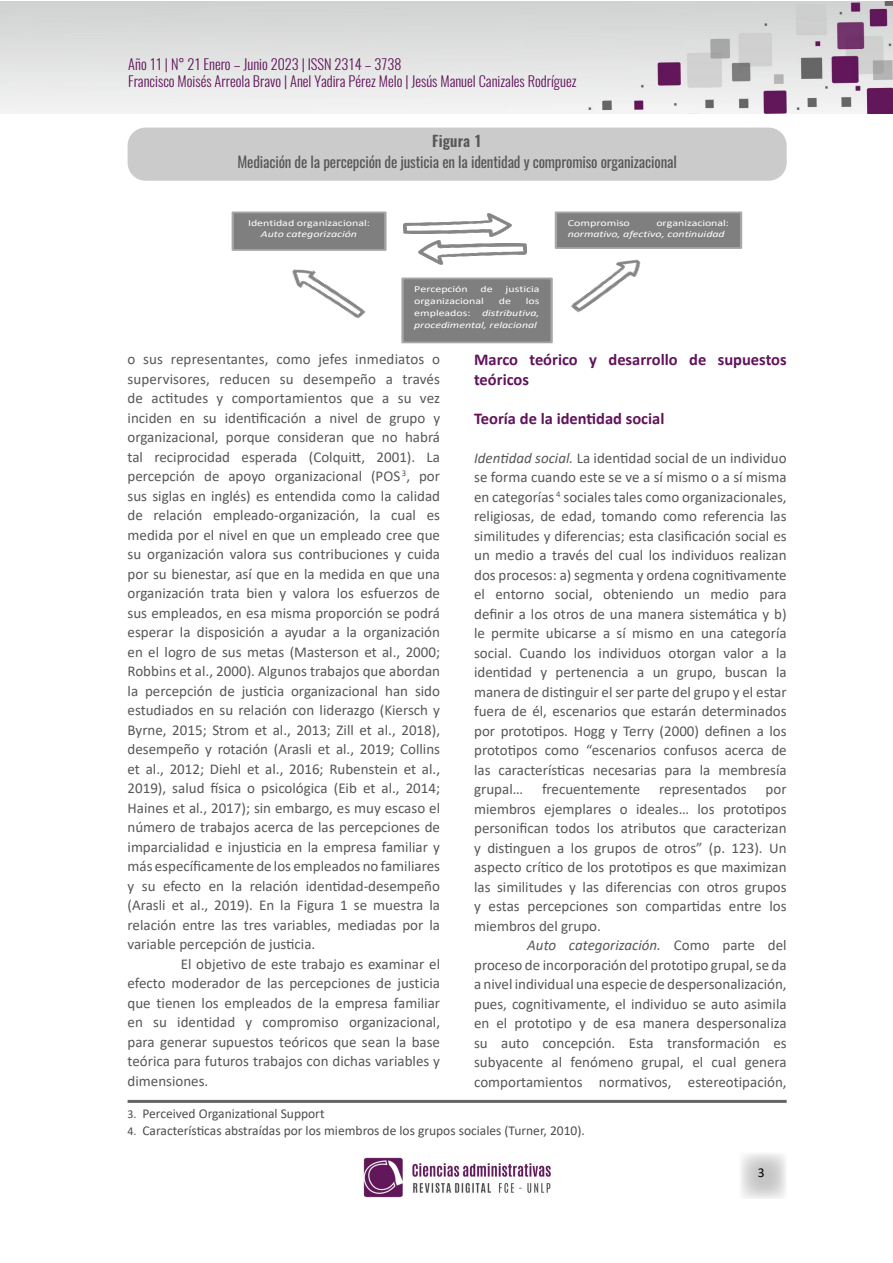
<style>
.page{position:relative;width:893px;height:1263px;background:#fff}
.page>*{position:absolute;margin:0;border:0;box-sizing:border-box;transform-origin:0 0}
.t1{font:700 16.5px/19.5px "Calibri";color:#61135a}
.t2{font:15px/19.5px "Calibri";color:#575756;text-align:justify}
.t3{font:15px "Oswald";letter-spacing:-.01em;color:#575756}
.t4{font:600 15px "Oswald";letter-spacing:.01em;color:#575756}
.t5{font:300 14.4px/17.2px "Oswald";color:#61135a}
.t6{font:13.5px "Calibri";color:#4d4d4d}
.t7{font:13.5px "Calibri";color:#000}
.t8{font:italic 9.15px/12px "Calibri";letter-spacing:-.005em;color:#fff;text-align:justify;scale:1.3 1}
.t9{font:9.15px "Calibri";letter-spacing:-.005em;color:#fff;scale:1.3 1}
.s1{font-style:normal}
.s2{font-style:italic}
.s3{font-size:12px}
</style>
<div class="page">
<svg style="left:741px;top:1153px;width:45px;height:46px"></svg>
<img style="left:0;top:1px;width:893px;height:112px">
<img style="left:363px;top:1157px;width:188px;height:41px">
<div style="left:128px;top:128px;width:659px;height:53px;background:#c6c6c6;border-radius:18px"></div>
<hr style="left:128px;top:1100px;width:659px;height:3px;background:#676666">
<div style="left:233px;top:212px;width:152px;height:38px;background:#7f7f7f"></div>
<div style="left:232px;top:211px;width:154px;height:40px;border:2px solid #a6a6a6"></div>
<div style="left:556px;top:212px;width:185px;height:36px;background:#7f7f7f"></div>
<div style="left:555px;top:211px;width:187px;height:38px;border:2px solid #a6a6a6"></div>
<div style="left:403px;top:278px;width:149px;height:64px;background:#7f7f7f"></div>
<div style="left:401px;top:277px;width:152px;height:66px;border:2px solid #a6a6a6"></div>
<img style="left:403px;top:213px;width:108px;height:24px">
<img style="left:418px;top:240px;width:108px;height:24px">
<img style="left:571px;top:259px;width:70px;height:54px">
<img style="left:292px;top:269px;width:74px;height:49px">
<p class="t5" style="left:128px;top:53px;width:450px">Año 11 | N° 21 Enero – Junio 2023 | ISSN 2314 – 3738<br>Francisco Moisés Arreola Bravo | Anel Yadira Pérez Melo | Jesús Manuel Canizales Rodríguez</p>
<p class="t4" style="left:432px;top:133px;width:51px">Figura 1</p>
<p class="t3" style="left:237px;top:148px;width:441px">Mediación de la percepción de justicia en la identidad y compromiso organizacional</p>
<p class="t9" style="left:248px;top:217px;width:95px">Identidad organizacional:</p>
<p class="t8" style="left:261px;top:228px;width:75px">Auto categorización</p>
<p class="t9" style="left:414px;top:283px;width:43px">Percepción</p>
<p class="t9" style="left:481px;top:283px;width:11px">de</p>
<p class="t9" style="left:506px;top:283px;width:28px">justicia</p>
<p class="t9" style="left:414px;top:295px;width:55px">organizacional</p>
<p class="t9" style="left:499px;top:295px;width:11px">de</p>
<p class="t8" style="left:414px;top:295px;width:98px;text-indent:112px"><span class="s1">los empleados:</span> distributiva, procedimental, relacional</p>
<p class="t9" style="left:568px;top:217px;width:49px">Compromiso</p>
<p class="t9" style="left:656px;top:217px;width:58px">organizacional:</p>
<p class="t8" style="left:568px;top:228px;width:122px">normativo, afectivo, continuidad</p>
<p class="t1" style="left:474px;top:350px;width:314px">Marco teórico y desarrollo de supuestos teóricos</p>
<p class="t1" style="left:474px;top:408px;width:192px">Teoría de la identidad social</p>
<p class="t2" style="left:474px;top:448px;width:314px"><span class="s2">Identidad social.</span> La identidad social de un individuo se forma cuando este se ve a sí mismo o a sí misma en categorías <sup>4</sup> sociales tales como organizacionales, religiosas, de edad, tomando como referencia las similitudes y diferencias; esta clasificación social es un medio a través del cual los individuos realizan dos procesos: a) segmenta y ordena cognitivamente el entorno social, obteniendo un medio para definir a los otros de una manera sistemática y b) le permite ubicarse a sí mismo en una categoría social. Cuando los individuos otorgan valor a la identidad y pertenencia a un grupo, buscan la manera de distinguir el ser parte del grupo y el estar fuera de él, escenarios que estarán determinados por prototipos. Hogg y Terry (2000) definen a los prototipos como “escenarios confusos acerca de las características necesarias para la membresía grupal…</p>
<p class="t2" style="left:128px;top:349px;width:314px">o sus representantes, como jefes inmediatos o supervisores, reducen su desempeño a través de actitudes y comportamientos que a su vez inciden en su identificación a nivel de grupo y organizacional, porque consideran que no habrá tal reciprocidad esperada (Colquitt, 2001). La percepción de apoyo organizacional (POS <sup>3</sup>, por sus siglas en inglés) es entendida como la calidad de relación empleado-organización, la cual es medida por el nivel en que un empleado cree que su organización valora sus contribuciones y cuida por su bienestar, así que en la medida en que una organización trata bien y valora los esfuerzos de sus empleados, en esa misma proporción se podrá esperar la disposición a ayudar a la organización en el logro de sus metas (Masterson et al., 2000; Robbins et al., 2000). Algunos trabajos que abordan la percepción de justicia organizacional han sido estudiados en su relación con liderazgo (Kiersch y Byrne, 2015; Strom et al., 2013; Zill et al., 2018), desempeño y rotación (Arasli et al., 2019; Collins et al., 2012; Diehl et al., 2016; Rubenstein et al., 2019), salud física o psicológica (Eib et al., 2014; Haines et al., 2017); sin embargo, es muy escaso el número de trabajos acerca de las percepciones de imparcialidad e injusticia en la empresa familiar y más específicamente de los empleados no familiares y su efecto en la relación identidad-desempeño (Arasli et al., 2019). En la Figura 1 se muestra la relación entre las tres variables, mediadas por la variable percepción de justicia.</p>
<p class="t2" style="left:128px;top:954px;width:314px;text-indent:53px">El objetivo de este trabajo es examinar el efecto moderador de las percepciones de justicia que tienen los empleados de la empresa familiar en su identidad y compromiso organizacional, para generar supuestos teóricos que sean la base teórica para futuros trabajos con dichas variables y dimensiones.</p>
<p class="t6" style="left:128px;top:1104px;width:198px"><span class="s3">3.</span> Perceived Organizational Support</p>
<p class="t6" style="left:128px;top:1121px;width:459px"><span class="s3">4.</span> Características abstraídas por los miembros de los grupos sociales (Turner, 2010).</p>
<p class="t2" style="left:542px;top:779px;width:100px">frecuentemente</p>
<p class="t2" style="left:659px;top:779px;width:89px">representados</p>
<p class="t2" style="left:474px;top:779px;width:314px;text-indent:292px">por miembros ejemplares o ideales… los prototipos personifican todos los atributos que caracterizan y distinguen a los grupos de otros” (p. 123). Un aspecto crítico de los prototipos es que maximizan las similitudes y las diferencias con otros grupos y estas percepciones son compartidas entre los miembros del grupo.</p>
<p class="t2" style="left:474px;top:935px;width:314px;text-indent:53px"><span class="s2">Auto categorización.</span> Como parte del proceso de incorporación del prototipo grupal, se da a nivel individual una especie de despersonalización, pues, cognitivamente, el individuo se auto asimila en el prototipo y de esa manera despersonaliza su auto concepción. Esta transformación es subyacente al fenómeno grupal, el cual genera comportamientos normativos, estereotipación,</p>
<p class="t7" style="left:758px;top:1163px;width:8px">3</p>
</div>
